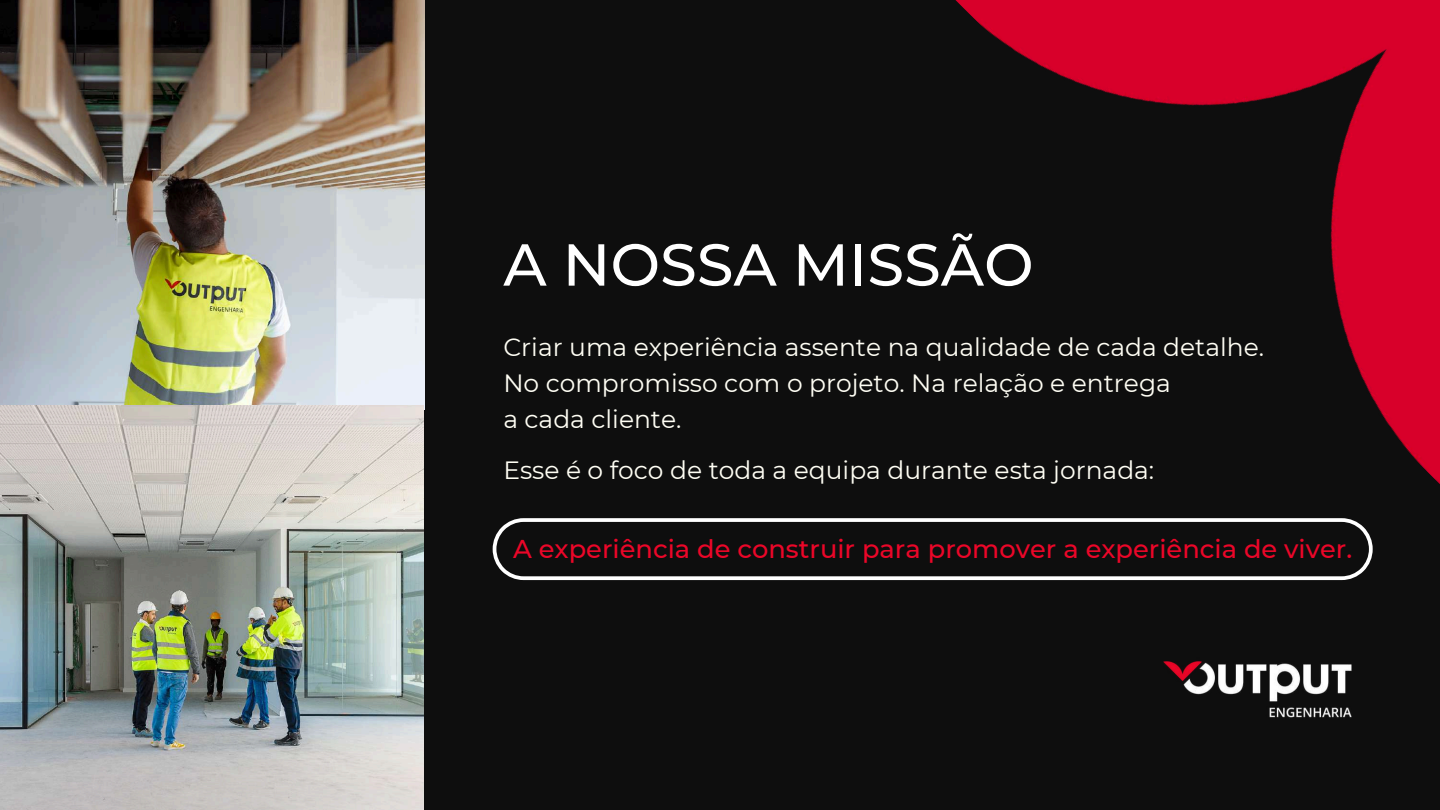
<style>
.page{position:relative;width:1440px;height:810px;background:#0e0e0e}
.page>*{position:absolute;margin:0;border:0;box-sizing:border-box;transform-origin:0 0}
.t1{font:500 59.1px "Montserrat";color:#fff}
.t2{font:500 25.7px "Montserrat";color:#eb0628}
.t3{font:25px/36px "Montserrat";color:#fffef4}
</style>
<div class="page">
<img style="left:955px;top:0;width:485px;height:484px">
<img style="left:1163px;top:661px;width:189px;height:57px">
<svg style="left:493px;top:518px;width:880px;height:62px"></svg>
<img style="left:0;top:0;width:425px;height:409px">
<img style="left:0;top:405px;width:424px;height:405px">
<h1 class="t1" style="left:503px;top:228px;width:532px">A NOSSA MISSÃO</h1>
<p class="t3" style="left:503px;top:329px;width:762px">Criar uma experiência assente na qualidade de cada detalhe.<br>No compromisso com o projeto. Na relação e entrega<br>a cada cliente.</p>
<p class="t3" style="left:503px;top:452px;width:652px">Esse é o foco de toda a equipa durante esta jornada:</p>
<p class="t2" style="left:513px;top:533px;width:841px">A experiência de construir para promover a experiência de viver.</p>
</div>
